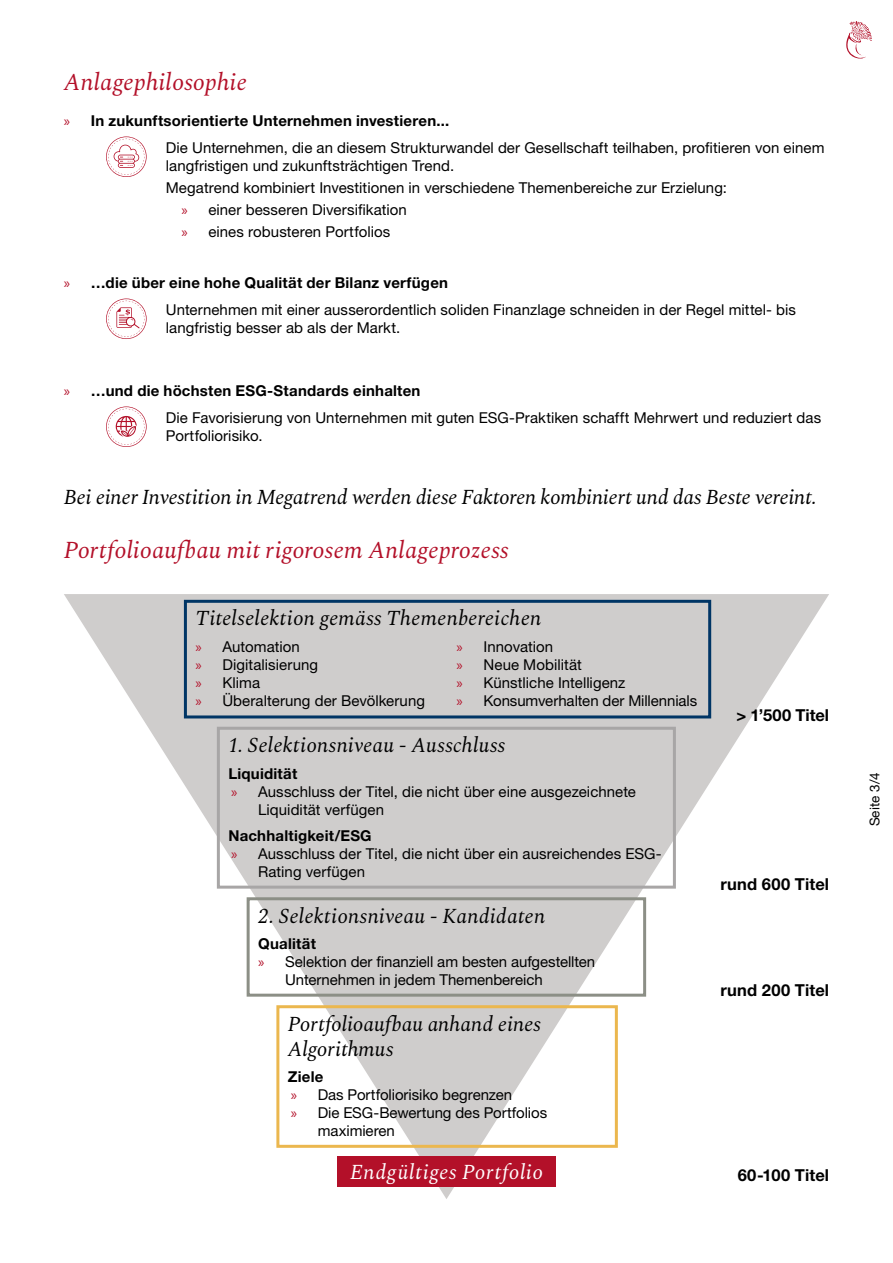
<style>
.page{position:relative;width:893px;height:1263px;background:#fff}
.page>*{position:absolute;margin:0;border:0;box-sizing:border-box;transform-origin:0 0}
.t1{font:italic 24px "Spectral";color:#b31029}
.t2{font:italic 21px/25.2px "Spectral";color:#000}
.t3{font:italic 21px "Spectral";letter-spacing:.03em;color:#fff}
.t4{font:700 16.5px "Helvetica Neue LT Std";letter-spacing:.01em;color:#000}
.t5{font:15px/18px "Helvetica Neue LT Std";letter-spacing:.005em;color:#000}
.t6{font:700 15px "Helvetica Neue LT Std";letter-spacing:.015em;color:#000}
.t7{font:13.5px "Helvetica Neue LT Std";letter-spacing:.01em;color:#000}
.s1{font-family:"Myriad Pro";color:#b31029}
.s2{font-weight:700}
</style>
<div class="page">
<svg style="left:846px;top:21px;width:26px;height:38px"></svg>
<svg style="left:64px;top:594px;width:765px;height:605px"></svg>
<div style="left:184px;top:600px;width:527px;height:118px;border:3px solid #003565"></div>
<div style="left:217px;top:727px;width:459px;height:162px;border:3px solid #a8a6a6"></div>
<div style="left:247px;top:897px;width:399px;height:100px;border:3px solid #8c8f86"></div>
<div style="left:276px;top:1005px;width:342px;height:143px;border:3px solid #ebb74e"></div>
<div style="left:337px;top:1156px;width:219px;height:31px;background:#b31029"></div>
<svg style="left:106px;top:298px;width:41px;height:41px"></svg>
<svg style="left:106px;top:406px;width:41px;height:41px"></svg>
<svg style="left:106px;top:136px;width:41px;height:41px"></svg>
<h1 class="t1" style="left:64px;top:65px;width:185px">Anlagephilosophie</h1>
<p class="t5" style="left:166px;top:107px;width:660px;line-height:26.5px;text-indent:-102px"><span class="s1">»</span> <span class="s2">In zukunftsorientierte Unternehmen investieren...<br></span>Die Unternehmen, die an diesem Strukturwandel der Gesellschaft teilhaben, profitieren von einem</p>
<p class="t5" style="left:166px;top:156px;width:290px">langfristigen und zukunftsträchtigen Trend.</p>
<p class="t5" style="left:166px;top:178px;width:563px">Megatrend kombiniert Investitionen in verschiedene Themenbereiche zur Erzielung:</p>
<p class="t5" style="left:181px;top:200px;width:227px"><span class="s1">»</span> einer besseren Diversifikation</p>
<p class="t5" style="left:181px;top:223px;width:210px"><span class="s1">»</span> eines robusteren Portfolios</p>
<p class="t5" style="left:166px;top:269px;width:632px;line-height:26.5px;text-indent:-102px"><span class="s1">»</span> <span class="s2">…die über eine hohe Qualität der Bilanz verfügen<br></span>Unternehmen mit einer ausserordentlich soliden Finanzlage schneiden in der Regel mittel- bis</p>
<p class="t5" style="left:166px;top:318px;width:236px">langfristig besser ab als der Markt.</p>
<p class="t5" style="left:166px;top:377px;width:657px;line-height:26.5px;text-indent:-102px"><span class="s1">»</span> <span class="s2">…und die höchsten ESG-Standards einhalten<br></span>Die Favorisierung von Unternehmen mit guten ESG-Praktiken schafft Mehrwert und reduziert das</p>
<p class="t5" style="left:166px;top:426px;width:98px">Portfoliorisiko.</p>
<h2 class="t2" style="left:64px;top:483px;width:754px">Bei einer Investition in Megatrend werden diese Faktoren kombiniert und das Beste vereint.</h2>
<h1 class="t1" style="left:64px;top:533px;width:446px">Portfolioaufbau mit rigorosem Anlageprozess</h1>
<h2 class="t2" style="left:195px;top:604px;width:347px">Titelselektion gemäss Themenbereichen</h2>
<p class="t5" style="left:195px;top:637px;width:231px"><span class="s1">»</span> Automation<br><span class="s1">»</span> Digitalisierung<br><span class="s1">»</span> Klima<br><span class="s1">»</span> Überalterung der Bevölkerung</p>
<p class="t5" style="left:457px;top:637px;width:242px"><span class="s1">»</span> Innovation<br><span class="s1">»</span> Neue Mobilität<br><span class="s1">»</span> Künstliche Intelligenz<br><span class="s1">»</span> Konsumverhalten der Millennials</p>
<h2 class="t2" style="left:228px;top:731px;width:278px">1. Selektionsniveau - Ausschluss</h2>
<p class="t6" style="left:228px;top:764px;width:70px">Liquidität</p>
<p class="t5" style="left:231px;top:782px;width:406px"><span class="s1">»</span> Ausschluss der Titel, die nicht über eine ausgezeichnete</p>
<p class="t5" style="left:258px;top:800px;width:127px">Liquidität verfügen</p>
<p class="t6" style="left:228px;top:826px;width:145px">Nachhaltigkeit/ESG</p>
<p class="t5" style="left:231px;top:844px;width:432px"><span class="s1">»</span> Ausschluss der Titel, die nicht über ein ausreichendes ESG-</p>
<p class="t5" style="left:258px;top:862px;width:108px">Rating verfügen</p>
<h2 class="t2" style="left:258px;top:901px;width:289px">2. Selektionsniveau - Kandidaten</h2>
<p class="t6" style="left:258px;top:934px;width:59px">Qualität</p>
<p class="t5" style="left:258px;top:952px;width:339px"><span class="s1">»</span> Selektion der finanziell am besten aufgestellten</p>
<p class="t5" style="left:285px;top:970px;width:259px">Unternehmen in jedem Themenbereich</p>
<h2 class="t2" style="left:288px;top:1009px;width:255px">Portfolioaufbau anhand eines<br>Algorithmus</h2>
<p class="t6" style="left:288px;top:1068px;width:37px">Ziele</p>
<p class="t5" style="left:291px;top:1086px;width:223px"><span class="s1">»</span> Das Portfoliorisiko begrenzen</p>
<p class="t5" style="left:291px;top:1104px;width:258px"><span class="s1">»</span> Die ESG-Bewertung des Portfolios</p>
<p class="t5" style="left:318px;top:1122px;width:79px">maximieren</p>
<h2 class="t3" style="left:350px;top:1156px;width:194px">Endgültiges Portfolio</h2>
<p class="t4" style="left:738px;top:1165px;width:93px">60-100 Titel</p>
<p class="t4" style="left:736px;top:704px;width:94px">&gt; 1’500 Titel</p>
<p class="t4" style="left:720px;top:874px;width:110px">rund 600 Titel</p>
<p class="t4" style="left:720px;top:980px;width:110px">rund 200 Titel</p>
<p class="t7" style="left:867px;top:826px;width:55px;rotate:-90deg">Seite 3/4</p>
</div>
